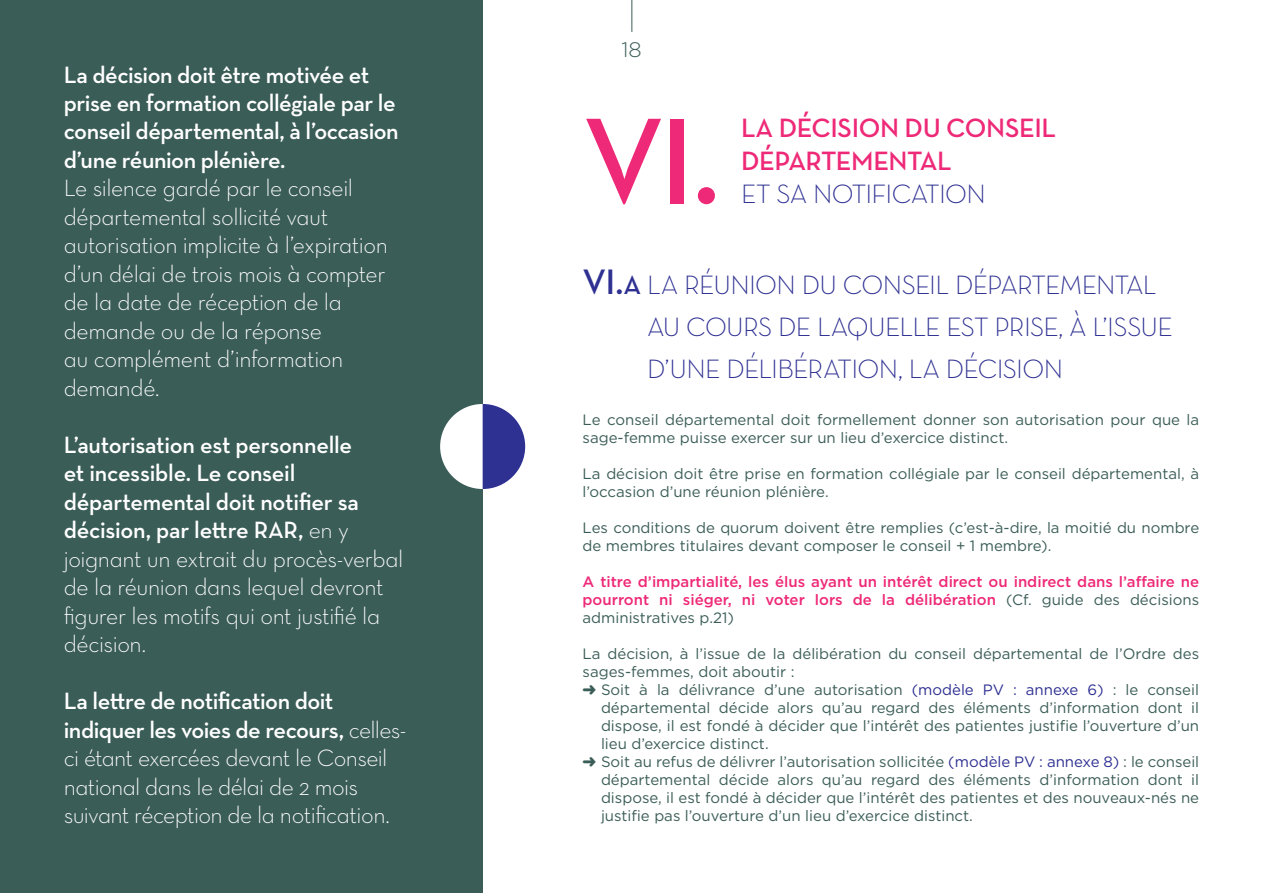
<style>
.page{position:relative;width:1263px;height:893px;background:#fff}
.page>*{position:absolute;margin:0;border:0;box-sizing:border-box;transform-origin:0 0}
.t1{font:600 124.5px "Neutraface Text";color:#ee2977}
.t2{font:27px/42px "Neutraface Text Light Alt";letter-spacing:-.03em;color:#2e3092}
.t3{font:600 27px/33px "Neutraface Text";letter-spacing:-.02em;color:#ee2977}
.t4{font:24px/28.5px "Neutraface Text Light Alt";letter-spacing:-.02em;color:#fff}
.t5{font:600 24px/28.5px "Neutraface Text";letter-spacing:-.02em;color:#fff}
.t6{font:300 21px "Gotham";color:#3b5d57}
.t7{font:15px/18px "Gotham";color:#3b5d57}
.t8{font:500 15px/18px "Gotham";color:#ee2977;text-align:justify}
.s1{font-family:"Neutraface Text Light Alt";font-weight:400}
.s2{font-family:"Neutraface Text";font-weight:600;font-size:36px}
.s3{font-family:"Neutraface Text";font-weight:600}
.s4{font-weight:400;color:#3b5d57}
.s5{color:#2e3092}
</style>
<div class="page">
<hr style="left:631px;top:0;width:1px;height:32px;background:#3b5d57">
<div style="left:0;top:0;width:483px;height:893px;background:#3b5d57"></div>
<div style="left:440px;top:404px;width:85px;height:85px;background:#fff;border-radius:50%"></div>
<svg style="left:483px;top:404px;width:42px;height:85px"></svg>
<h3 class="t5" style="left:64px;top:60px;width:336px">La décision doit être motivée et prise en formation collégiale par le conseil départemental, à l’occasion d’une réunion plénière.</h3>
<h3 class="t4" style="left:64px;top:174px;width:326px">Le silence gardé par le conseil départemental sollicité vaut autorisation implicite à l’expiration d’un délai de trois mois à compter de la date de réception de la demande ou de la réponse<br>au complément d’information demandé.</h3>
<h3 class="t5" style="left:64px;top:430px;width:297px">L’autorisation est personnelle et incessible. Le conseil départemental doit notifier sa décision, par lettre RAR, <span class="s1">en y</span></h3>
<h3 class="t4" style="left:64px;top:544px;width:341px">joignant un extrait du procès-verbal de la réunion dans lequel devront figurer les motifs qui ont justifié la décision.</h3>
<h3 class="t5" style="left:64px;top:687px;width:344px">La lettre de notification doit indiquer les voies de recours, <span class="s1">celles-</span></h3>
<h3 class="t4" style="left:64px;top:743px;width:328px">ci étant exercées devant le Conseil national dans le délai de 2 mois suivant réception de la notification.</h3>
<h3 class="t6" style="left:621px;top:36px;width:22px">18</h3>
<h1 class="t1" style="left:583px;top:83px;width:139px">VI.</h1>
<h2 class="t3" style="left:741px;top:112px;width:317px">LA DÉCISION DU CONSEIL<br>DÉPARTEMENTAL</h2>
<h2 class="t2" style="left:741px;top:173px;width:246px">ET SA NOTIFICATION</h2>
<h2 class="t2" style="left:647px;top:263px;width:527px;text-indent:-64px"><span class="s2">VI.</span><span class="s3">A</span> LA RÉUNION DU CONSEIL DÉPARTEMENTAL<br>AU COURS DE LAQUELLE EST PRISE, À L’ISSUE<br>D’UNE DÉLIBÉRATION, LA DÉCISION</h2>
<p class="t7" style="left:583px;top:411px;width:618px">Le conseil départemental doit formellement donner son autorisation pour que la sage-femme puisse exercer sur un lieu d’exercice distinct.</p>
<p class="t7" style="left:583px;top:465px;width:618px">La décision doit être prise en formation collégiale par le conseil départemental, à l’occasion d’une réunion plénière.</p>
<p class="t7" style="left:583px;top:519px;width:618px">Les conditions de quorum doivent être remplies (c’est-à-dire, la moitié du nombre de membres titulaires devant composer le conseil + 1 membre).</p>
<p class="t8" style="left:583px;top:573px;width:618px">A titre d’impartialité, les élus ayant un intérêt direct ou indirect dans l’affaire ne pourront ni siéger, ni voter lors de la délibération <span class="s4">(Cf. guide des décisions administratives p.21)</span></p>
<p class="t7" style="left:583px;top:645px;width:618px">La décision, à l’issue de la délibération du conseil départemental de l’Ordre des</p>
<p class="t7" style="left:583px;top:663px;width:214px">sages-femmes, doit aboutir :</p>
<p class="t7" style="left:583px;top:681px;width:618px">➜ Soit à la délivrance d’une autorisation <span class="s5">(modèle PV : annexe 6)</span> : le conseil</p>
<p class="t7" style="left:601px;top:699px;width:600px">départemental décide alors qu’au regard des éléments d’information dont il</p>
<p class="t7" style="left:601px;top:717px;width:600px">dispose, il est fondé à décider que l’intérêt des patientes justifie l’ouverture d’un</p>
<p class="t7" style="left:601px;top:735px;width:169px">lieu d’exercice distinct.</p>
<p class="t7" style="left:583px;top:753px;width:618px">➜ Soit au refus de délivrer l’autorisation sollicitée <span class="s5">(modèle PV : annexe 8)</span> : le conseil</p>
<p class="t7" style="left:601px;top:771px;width:600px">départemental décide alors qu’au regard des éléments d’information dont il</p>
<p class="t7" style="left:601px;top:789px;width:600px">dispose, il est fondé à décider que l’intérêt des patientes et des nouveaux-nés ne</p>
<p class="t7" style="left:601px;top:807px;width:373px">justifie pas l’ouverture d’un lieu d’exercice distinct.</p>
</div>
